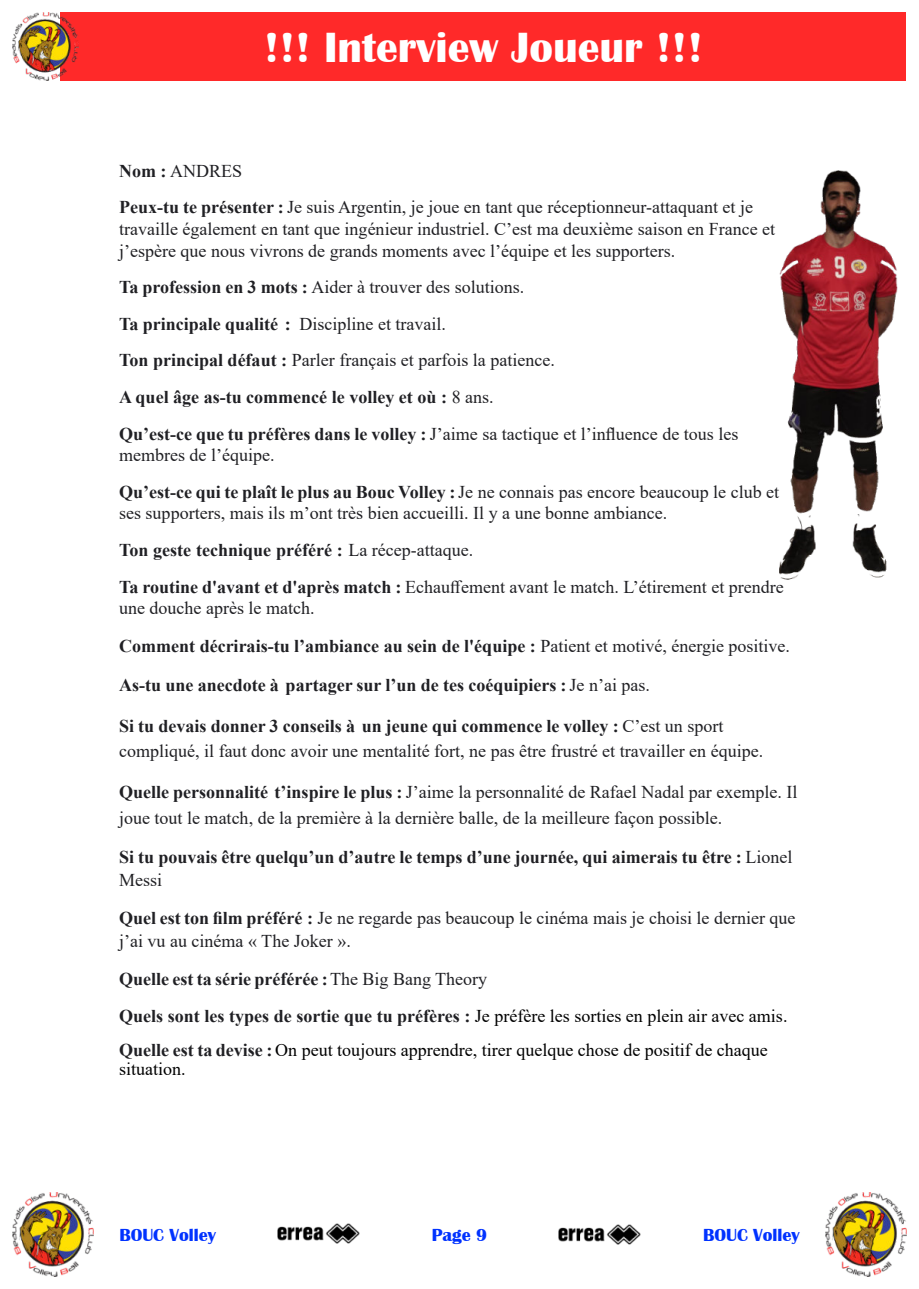
<style>
.page{position:relative;width:919px;height:1289px;background:#fff}
.page>*{position:absolute;margin:0;border:0;box-sizing:border-box;transform-origin:0 0}
.t1{font:700 43.5px "Britannic";color:#fff}
.t2{font:18px/36.6px "Times New Roman";color:#202024}
.t3{font:700 18px/36.6px "Times New Roman";color:#202024}
.t4{font:18px/18.8px "Times New Roman";color:#000}
.t5{font:700 18px "Britannic";color:#0032ff}
.s1{font-weight:700}
.s2{font-weight:400}
.s3{font-weight:400;color:#000}
.s4{font-weight:700;color:#202024}
</style>
<div class="page">
<img style="left:277px;top:1223px;width:82px;height:20px">
<img style="left:559px;top:1224px;width:82px;height:20px">
<div style="left:61px;top:13px;width:845px;height:68px;background:#ff2929"></div>
<img style="left:779px;top:170px;width:119px;height:410px">
<img style="left:13px;top:13px;width:65px;height:68px">
<img style="left:13px;top:1192px;width:80px;height:84px">
<img style="left:825px;top:1192px;width:81px;height:84px">
<h1 class="t1" style="left:264px;top:33px;width:441px">!!! Interview Joueur !!!</h1>
<p class="t2" style="left:119px;top:154px;width:635px"><span class="s1">Nom :</span> ANDRES<br><span class="s1">Peux-tu te présenter :</span> Je suis Argentin, je joue en tant que réceptionneur-attaquant et je</p>
<p class="t2" style="left:119px;top:220px;width:657px;line-height:21.6px">travaille également en tant que ingénieur industriel. C’est ma deuxième saison en France et j’espère que nous vivrons de grands moments avec l’équipe et les supporters.</p>
<p class="t3" style="left:119px;top:271px;width:620px">Ta profession en 3 mots : <span class="s2">Aider à trouver des solutions.<br></span>Ta principale qualité : <span class="s2">Discipline et travail.<br></span>Ton principal défaut : <span class="s2">Parler français et parfois la patience.<br></span>A quel âge as-tu commencé le volley et où : <span class="s2">8 ans.<br></span>Qu’est-ce que tu préfères dans le volley : <span class="s2">J’aime sa tactique et l’influence de tous les</span></p>
<p class="t2" style="left:119px;top:438px;width:661px">membres de l’équipe.<br><span class="s1">Qu’est-ce qui te plaît le plus au Bouc Volley :</span> Je ne connais pas encore beaucoup le club et</p>
<p class="t2" style="left:119px;top:497px;width:666px">ses supporters, mais ils m’ont très bien accueilli. Il y a une bonne ambiance.<br><span class="s1">Ton geste technique préféré :</span> La récep-attaque.<br><span class="s1">Ta routine d'avant et d'après match :</span> Echauffement avant le match. L’étirement et prendre</p>
<p class="t3" style="left:119px;top:591px;width:672px;line-height:38.2px"><span class="s2">une douche après le match.<br></span>Comment décrirais-tu l’ambiance au sein de l'équipe : <span class="s2">Patient et motivé, énergie positive.<br></span>As-tu une anecdote à partager sur l’un de tes coéquipiers : <span class="s2">Je n’ai pas.</span></p>
<p class="t2" style="left:119px;top:714px;width:645px;line-height:26px"><span class="s1">Si tu devais donner 3 conseils à un jeune qui commence le volley :</span> C’est un sport compliqué, il faut donc avoir une mentalité fort, ne pas être frustré et travailler en équipe.</p>
<p class="t2" style="left:119px;top:781px;width:679px;line-height:26px"><span class="s1">Quelle personnalité t’inspire le plus :</span> J’aime la personnalité de Rafael Nadal par exemple. Il joue tout le match, de la première à la dernière balle, de la meilleure façon possible.</p>
<p class="t3" style="left:119px;top:846px;width:675px;line-height:23.2px">Si tu pouvais être quelqu’un d’autre le temps d’une journée, qui aimerais tu être : <span class="s2">Lionel<br>Messi</span></p>
<p class="t2" style="left:119px;top:908px;width:678px;line-height:23.2px"><span class="s1">Quel est ton film préféré :</span> Je ne regarde pas beaucoup le cinéma mais je choisi le dernier que j’ai vu au cinéma « The Joker ».</p>
<p class="t3" style="left:119px;top:963px;width:669px">Quelle est ta série préférée : <span class="s2">The Big Bang Theory<br></span>Quels sont les types de sortie que tu préfères : <span class="s3">Je préfère les sorties en plein air avec amis.</span></p>
<p class="t4" style="left:119px;top:1042px;width:650px"><span class="s4">Quelle est ta devise :</span> On peut toujours apprendre, tirer quelque chose de positif de chaque situation.</p>
<p class="t5" style="left:119px;top:1228px;width:98px">BOUC Volley</p>
<p class="t5" style="left:432px;top:1228px;width:57px">Page 9</p>
<p class="t5" style="left:703px;top:1228px;width:98px">BOUC Volley</p>
</div>
